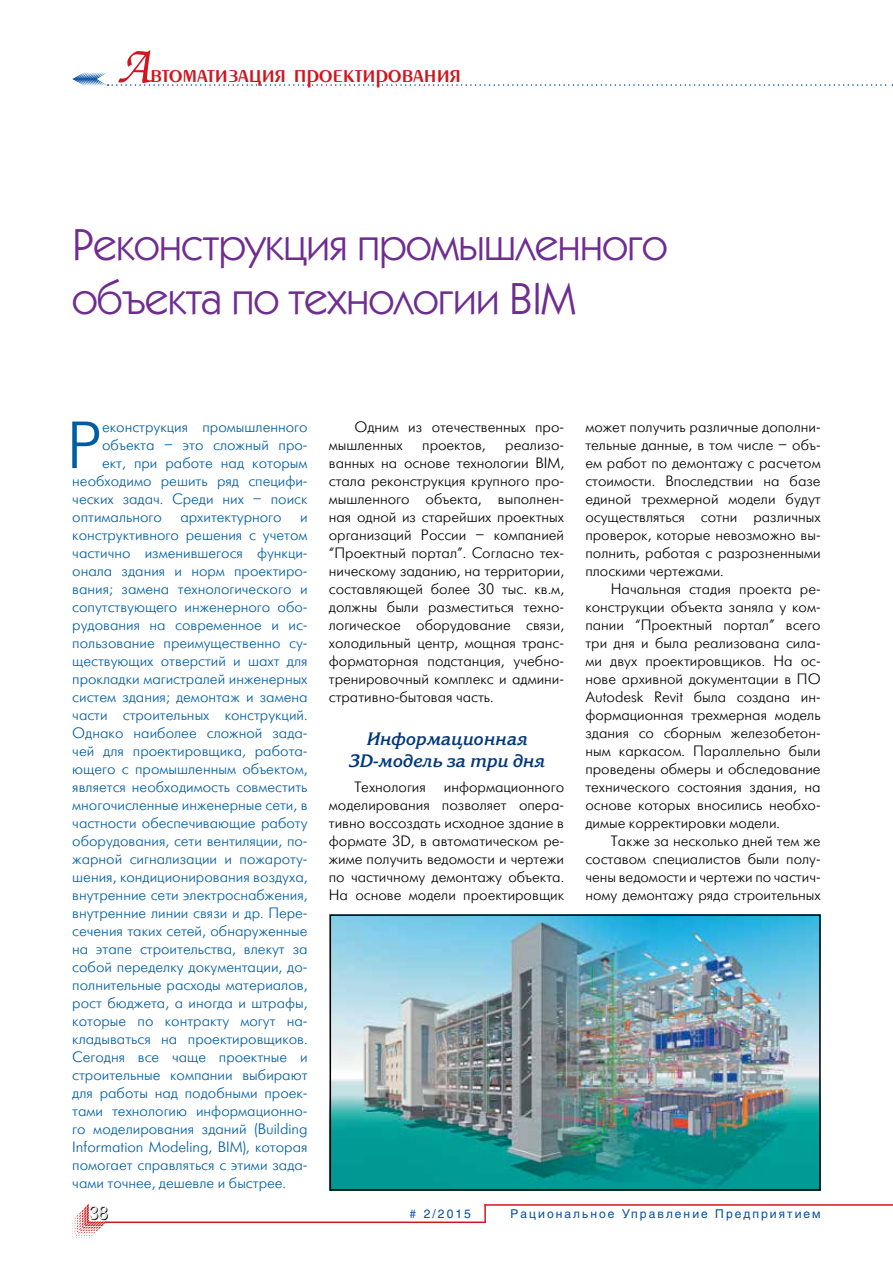
<style>
.page{position:relative;width:893px;height:1263px;background:#fff}
.page>*{position:absolute;margin:0;border:0;box-sizing:border-box;transform-origin:0 0}
.t1{font:66.45px "Futuris Light C";color:#005da4}
.t2{font:45px/54px "Kabel C";letter-spacing:-.01em;color:#6f2c91}
.t3{font:27px "Penta Demi";color:#ce171e}
.t4{font:italic 700 18px/21.6px "Korinna C";color:#00377b;text-align:center}
.t5{font:18px "Futuris Shadow C";color:#000}
.t6{font:15px/18px "Futuris Light C";color:#000;text-align:justify}
.t7{font:15px "Futuris Light C";color:#005da4}
.t8{font:12px "Helios";letter-spacing:.17em;color:#034ea2}
.s1{font-family:"Zapf Chancery C";font-size:54px}
</style>
<div class="page">
<svg style="left:72px;top:1204px;width:34px;height:34px"></svg>
<svg style="left:484px;top:1206px;width:2px;height:15px"></svg>
<hr style="left:105px;top:1221px;width:381px;height:2px;background:#ce171e">
<hr style="left:484px;top:1204px;width:409px;height:2px;background:#ce171e">
<svg style="left:72px;top:72px;width:821px;height:14px"></svg>
<img style="left:333px;top:917px;width:485px;height:271px">
<div style="left:330px;top:914px;width:491px;height:277px;border:2px solid #000"></div>
<h3 class="t3" style="left:117px;top:60px;width:346px"><span class="s1">А</span>втоматизация проектирования</h3>
<h2 class="t2" style="left:72px;top:216px;width:597px">Реконструкция промышленного объекта по технологии BIM</h2>
<h1 class="t1" style="left:66px;top:411px;width:37px">Р</h1>
<p class="t7" style="left:102px;top:419px;width:207px">еконструкция промышленного</p>
<p class="t7" style="left:102px;top:437px;width:207px">объекта – это сложный про-</p>
<p class="t7" style="left:102px;top:455px;width:207px">ект, при работе над которым</p>
<p class="t7" style="left:72px;top:473px;width:237px">необходимо решить ряд специфи-</p>
<p class="t7" style="left:72px;top:491px;width:237px">ческих задач. Среди них – поиск</p>
<p class="t7" style="left:72px;top:509px;width:237px">оптимального архитектурного и</p>
<p class="t7" style="left:72px;top:527px;width:237px">конструктивного решения с учетом</p>
<p class="t7" style="left:72px;top:545px;width:237px">частично изменившегося функци-</p>
<p class="t7" style="left:72px;top:563px;width:237px">онала здания и норм проектиро-</p>
<p class="t7" style="left:72px;top:581px;width:237px">вания; замена технологического и</p>
<p class="t7" style="left:72px;top:599px;width:237px">сопутствующего инженерного обо-</p>
<p class="t7" style="left:72px;top:617px;width:237px">рудования на современное и ис-</p>
<p class="t7" style="left:72px;top:635px;width:237px">пользование преимущественно су-</p>
<p class="t7" style="left:72px;top:653px;width:237px">ществующих отверстий и шахт для</p>
<p class="t7" style="left:72px;top:671px;width:237px">прокладки магистралей инженерных</p>
<p class="t7" style="left:72px;top:689px;width:237px">систем здания; демонтаж и замена</p>
<p class="t7" style="left:72px;top:707px;width:237px">части строительных конструкций.</p>
<p class="t7" style="left:72px;top:725px;width:237px">Однако наиболее сложной зада-</p>
<p class="t7" style="left:72px;top:743px;width:237px">чей для проектировщика, работа-</p>
<p class="t7" style="left:72px;top:761px;width:237px">ющего с промышленным объектом,</p>
<p class="t7" style="left:72px;top:779px;width:237px">является необходимость совместить</p>
<p class="t7" style="left:72px;top:797px;width:237px">многочисленные инженерные сети, в</p>
<p class="t7" style="left:72px;top:815px;width:237px">частности обеспечивающие работу</p>
<p class="t7" style="left:72px;top:833px;width:237px">оборудования, сети вентиляции, по-</p>
<p class="t7" style="left:72px;top:851px;width:237px">жарной сигнализации и пожароту-</p>
<p class="t7" style="left:72px;top:869px;width:237px">шения, кондиционирования воздуха,</p>
<p class="t7" style="left:72px;top:887px;width:237px">внутренние сети электроснабжения,</p>
<p class="t7" style="left:72px;top:905px;width:237px">внутренние линии связи и др. Пере-</p>
<p class="t7" style="left:72px;top:923px;width:237px">сечения таких сетей, обнаруженные</p>
<p class="t7" style="left:72px;top:941px;width:237px">на этапе строительства, влекут за</p>
<p class="t7" style="left:72px;top:959px;width:237px">собой переделку документации, до-</p>
<p class="t7" style="left:72px;top:977px;width:237px">полнительные расходы материалов,</p>
<p class="t7" style="left:72px;top:995px;width:237px">рост бюджета, а иногда и штрафы,</p>
<p class="t7" style="left:72px;top:1013px;width:237px">которые по контракту могут на-</p>
<p class="t7" style="left:72px;top:1031px;width:237px">кладываться на проектировщиков.</p>
<p class="t7" style="left:72px;top:1049px;width:237px">Сегодня все чаще проектные и</p>
<p class="t7" style="left:72px;top:1067px;width:237px">строительные компании выбирают</p>
<p class="t7" style="left:72px;top:1085px;width:237px">для работы над подобными проек-</p>
<p class="t7" style="left:72px;top:1103px;width:237px">тами технологию информационно-</p>
<p class="t7" style="left:72px;top:1121px;width:237px">го моделирования зданий (Building</p>
<p class="t7" style="left:72px;top:1139px;width:237px">Information Modeling, BIM), которая</p>
<p class="t7" style="left:72px;top:1157px;width:237px">помогает справляться с этими зада-</p>
<p class="t7" style="left:72px;top:1175px;width:215px">чами точнее, дешевле и быстрее.</p>
<p class="t6" style="left:329px;top:418px;width:237px;text-indent:26px">Одним из отечественных про&shy;мышленных</p>
<p class="t6" style="left:329px;top:436px;width:237px;text-indent:176px">реализо&shy;ванных на основе технологии BIM, стала реконструкция крупного про&shy;мышленного объекта, выполнен&shy;ная одной из старейших проектных организаций России – компанией “Проектный портал”. Согласно тех&shy;ническому заданию, на территории, составляющей более 30 тыс. кв.м, должны были разместиться техно&shy;логическое оборудование связи, холодильный центр, мощная транс&shy;форматорная подстанция, учебно&shy;тренировочный комплекс и админи&shy;стративно-бытовая часть.</p>
<p class="t4" style="left:349px;top:729px;width:197px">Информационная<br>3D-модель за три дня</p>
<p class="t6" style="left:329px;top:778px;width:237px;text-indent:26px">Технология информационного моделирования позволяет опера&shy;тивно воссоздать исходное здание в формате 3D, в автоматическом ре&shy;жиме получить ведомости и чертежи по частичному демонтажу объекта.<br>На основе модели проектировщик</p>
<p class="t6" style="left:422px;top:436px;width:65px">проектов,</p>
<p class="t6" style="left:585px;top:418px;width:237px">может получить различные дополни&shy;тельные данные, в том числе – объ&shy;ем работ по демонтажу с расчетом стоимости. Впоследствии на базе единой трехмерной модели будут осуществляться сотни различных проверок, которые невозможно вы&shy;полнить, работая с разрозненными плоскими чертежами.</p>
<p class="t6" style="left:585px;top:580px;width:237px;text-indent:26px">Начальная стадия проекта ре&shy;конструкции объекта заняла у ком&shy;пании “Проектный портал” всего три дня и была реализована сила&shy;ми двух проектировщиков. На ос&shy;нове архивной документации в ПО Autodesk Revit была создана ин&shy;формационная трехмерная модель здания со сборным железобетон&shy;ным каркасом. Параллельно были проведены обмеры и обследование технического состояния здания, на основе которых вносились необхо&shy;димые корректировки модели.</p>
<p class="t6" style="left:585px;top:832px;width:237px;text-indent:26px">Также за несколько дней тем же составом специалистов были полу&shy;чены ведомости и чертежи по частич&shy;ному демонтажу ряда строительных</p>
<p class="t5" style="left:89px;top:1204px;width:21px">38</p>
<p class="t8" style="left:510px;top:1207px;width:312px">Рациональное Управление Предприятием</p>
<p class="t8" style="left:410px;top:1207px;width:63px"># 2/2015</p>
</div>
